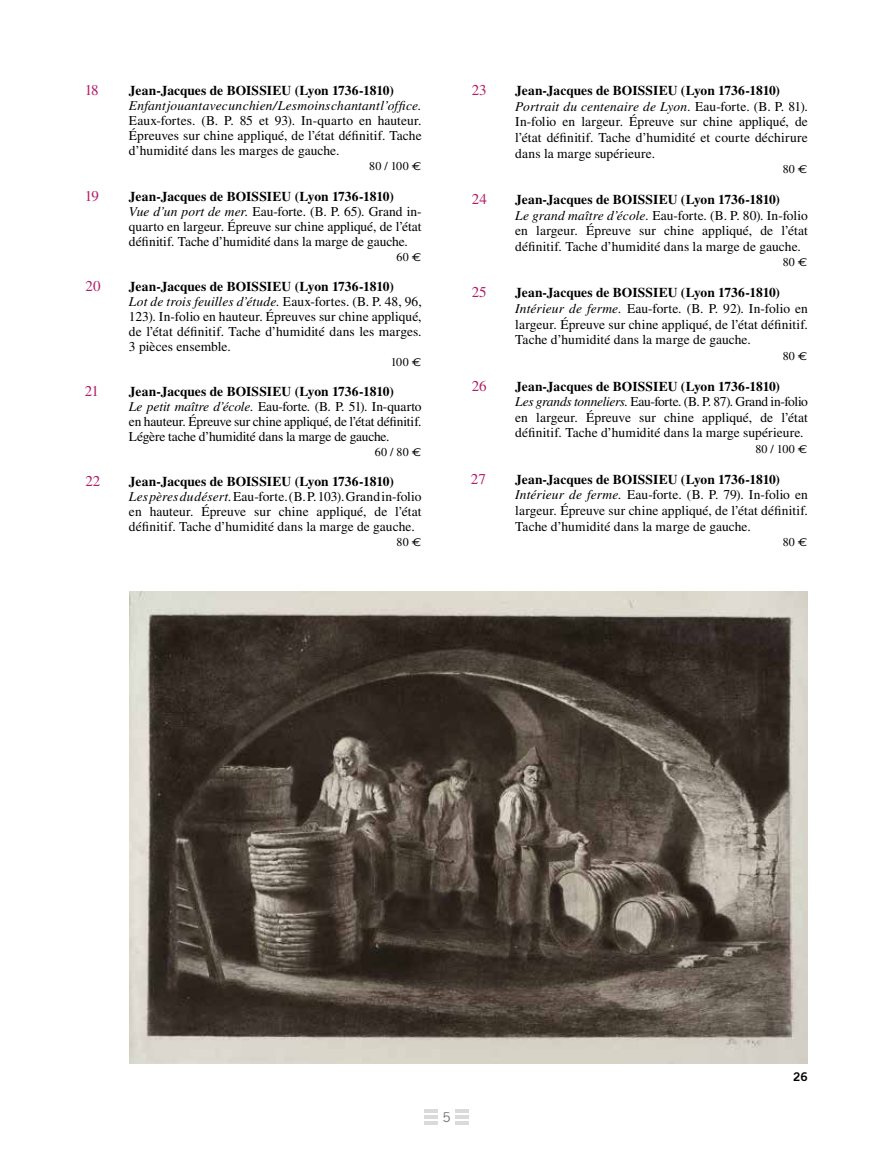
<style>
.page{position:relative;width:893px;height:1149px;background:#fff}
.page>*{position:absolute;margin:0;border:0;box-sizing:border-box;transform-origin:0 0}
.t1{font:15px "Times LT Std";letter-spacing:-.005em;color:#b31a65}
.t2{font:13.5px/15px "Times LT Std";color:#000}
.t3{font:italic 13.5px "Times LT Std";letter-spacing:.015em;color:#000}
.t4{font:700 13.5px "Times LT Std";color:#000}
.t5{font:13.5px "Trade Gothic LT Std";color:#6f6f6e}
.t6{font:12px "Times LT Std";letter-spacing:.01em;color:#000}
.t7{font:12px "Trade Gothic LT Std Bd 2";color:#000}
.s1{font-family:"Euro Mono Std";font-size:11.25px}
.s2{font-weight:700}
.s3{font-style:italic}
</style>
<div class="page">
<hr style="left:424px;top:1109px;width:14px;height:3px;background:#dadada">
<svg style="left:424px;top:1115px;width:14px;height:3px"></svg>
<hr style="left:424px;top:1120px;width:14px;height:3px;background:#dadada">
<svg style="left:455px;top:1109px;width:13px;height:3px"></svg>
<svg style="left:455px;top:1115px;width:13px;height:3px"></svg>
<svg style="left:455px;top:1121px;width:13px;height:2px"></svg>
<img style="left:129px;top:591px;width:679px;height:472px">
<p class="t1" style="left:85px;top:82px;width:16px">18</p>
<p class="t4" style="left:129px;top:83px;width:266px">Jean-Jacques de BOISSIEU (Lyon 1736-1810)</p>
<p class="t3" style="left:129px;top:98px;width:294px">Enfant jouant avec un chien / Les moins chantant l’office.</p>
<p class="t2" style="left:129px;top:113px;width:294px;text-align:justify">Eaux-fortes. (B. P. 85 et 93). In-quarto en hauteur.<br>Épreuves sur chine appliqué, de l’état définitif. Tache d’humidité dans les marges de gauche.</p>
<p class="t6" style="left:369px;top:160px;width:54px">80 / 100 <span class="s1">€</span></p>
<p class="t1" style="left:85px;top:187px;width:16px">19</p>
<p class="t2" style="left:129px;top:188px;width:294px"><span class="s2">Jean-Jacques de BOISSIEU (Lyon 1736-1810)<br></span><span class="s3">Vue d’un port de mer.</span> Eau-forte. (B. P. 65). Grand in&shy;quarto en largeur. Épreuve sur chine appliqué, de l’état définitif. Tache d’humidité dans la marge de gauche.</p>
<p class="t6" style="left:396px;top:250px;width:27px">60 <span class="s1">€</span></p>
<p class="t1" style="left:85px;top:277px;width:17px">20</p>
<p class="t2" style="left:129px;top:278px;width:294px"><span class="s2">Jean-Jacques de BOISSIEU (Lyon 1736-1810)<br></span><span class="s3">Lot de trois feuilles d’étude.</span> Eaux-fortes. (B. P. 48, 96, 123). In-folio en hauteur. Épreuves sur chine appliqué, de l’état définitif. Tache d’humidité dans les marges.<br>3 pièces ensemble.</p>
<p class="t6" style="left:391px;top:355px;width:32px">100 <span class="s1">€</span></p>
<p class="t1" style="left:85px;top:382px;width:16px">21</p>
<p class="t2" style="left:129px;top:383px;width:294px"><span class="s2">Jean-Jacques de BOISSIEU (Lyon 1736-1810)<br></span><span class="s3">Le petit maître d’école.</span> Eau-forte. (B. P. 51). In-quarto en hauteur. Épreuve sur chine appliqué, de l’état définitif.<br>Légère tache d’humidité dans la marge de gauche.</p>
<p class="t6" style="left:375px;top:445px;width:48px">60 / 80 <span class="s1">€</span></p>
<p class="t1" style="left:85px;top:472px;width:16px">22</p>
<p class="t2" style="left:129px;top:474px;width:294px"><span class="s2">Jean-Jacques de BOISSIEU (Lyon 1736-1810)<br></span><span class="s3">Les pères du désert.</span> Eau-forte. (B. P. 103). Grand in-folio en hauteur. Épreuve sur chine appliqué, de l’état définitif. Tache d’humidité dans la marge de gauche.</p>
<p class="t6" style="left:397px;top:535px;width:27px">80 <span class="s1">€</span></p>
<p class="t1" style="left:472px;top:82px;width:16px">23</p>
<p class="t2" style="left:515px;top:83px;width:294px;line-height:15.6px"><span class="s2">Jean-Jacques de BOISSIEU (Lyon 1736-1810)<br></span><span class="s3">Portrait du centenaire de Lyon.</span> Eau-forte. (B. P. 81).<br>In-folio en largeur. Épreuve sur chine appliqué, de l’état définitif. Tache d’humidité et courte déchirure dans la marge supérieure.</p>
<p class="t6" style="left:783px;top:162px;width:27px">80 <span class="s1">€</span></p>
<p class="t1" style="left:472px;top:191px;width:17px">24</p>
<p class="t2" style="left:515px;top:192px;width:294px;line-height:15.5px"><span class="s2">Jean-Jacques de BOISSIEU (Lyon 1736-1810)<br></span><span class="s3">Le grand maître d’école.</span> Eau-forte. (B. P. 80). In-folio en largeur. Épreuve sur chine appliqué, de l’état définitif. Tache d’humidité dans la marge de gauche.</p>
<p class="t6" style="left:783px;top:255px;width:27px">80 <span class="s1">€</span></p>
<p class="t1" style="left:472px;top:284px;width:17px">25</p>
<p class="t2" style="left:515px;top:285px;width:294px;line-height:15.5px"><span class="s2">Jean-Jacques de BOISSIEU (Lyon 1736-1810)<br></span><span class="s3">Intérieur de ferme.</span> Eau-forte. (B. P. 92). In-folio en largeur. Épreuve sur chine appliqué, de l’état définitif.<br>Tache d’humidité dans la marge de gauche.</p>
<p class="t6" style="left:783px;top:349px;width:27px">80 <span class="s1">€</span></p>
<p class="t1" style="left:472px;top:377px;width:17px">26</p>
<p class="t2" style="left:515px;top:378px;width:294px;line-height:15.5px"><span class="s2">Jean-Jacques de BOISSIEU (Lyon 1736-1810)<br></span><span class="s3">Les grands tonneliers.</span> Eau-forte. (B. P. 87). Grand in-folio en largeur. Épreuve sur chine appliqué, de l’état définitif. Tache d’humidité dans la marge supérieure.</p>
<p class="t6" style="left:755px;top:442px;width:54px">80 / 100 <span class="s1">€</span></p>
<p class="t1" style="left:471px;top:470px;width:16px">27</p>
<p class="t2" style="left:515px;top:471px;width:294px;line-height:15.5px"><span class="s2">Jean-Jacques de BOISSIEU (Lyon 1736-1810)<br></span><span class="s3">Intérieur de ferme.</span> Eau-forte. (B. P. 79). In-folio en largeur. Épreuve sur chine appliqué, de l’état définitif.<br>Tache d’humidité dans la marge de gauche.</p>
<p class="t6" style="left:783px;top:535px;width:27px">80 <span class="s1">€</span></p>
<p class="t5" style="left:442px;top:1108px;width:10px">5</p>
<p class="t7" style="left:793px;top:1068px;width:16px">26</p>
</div>
